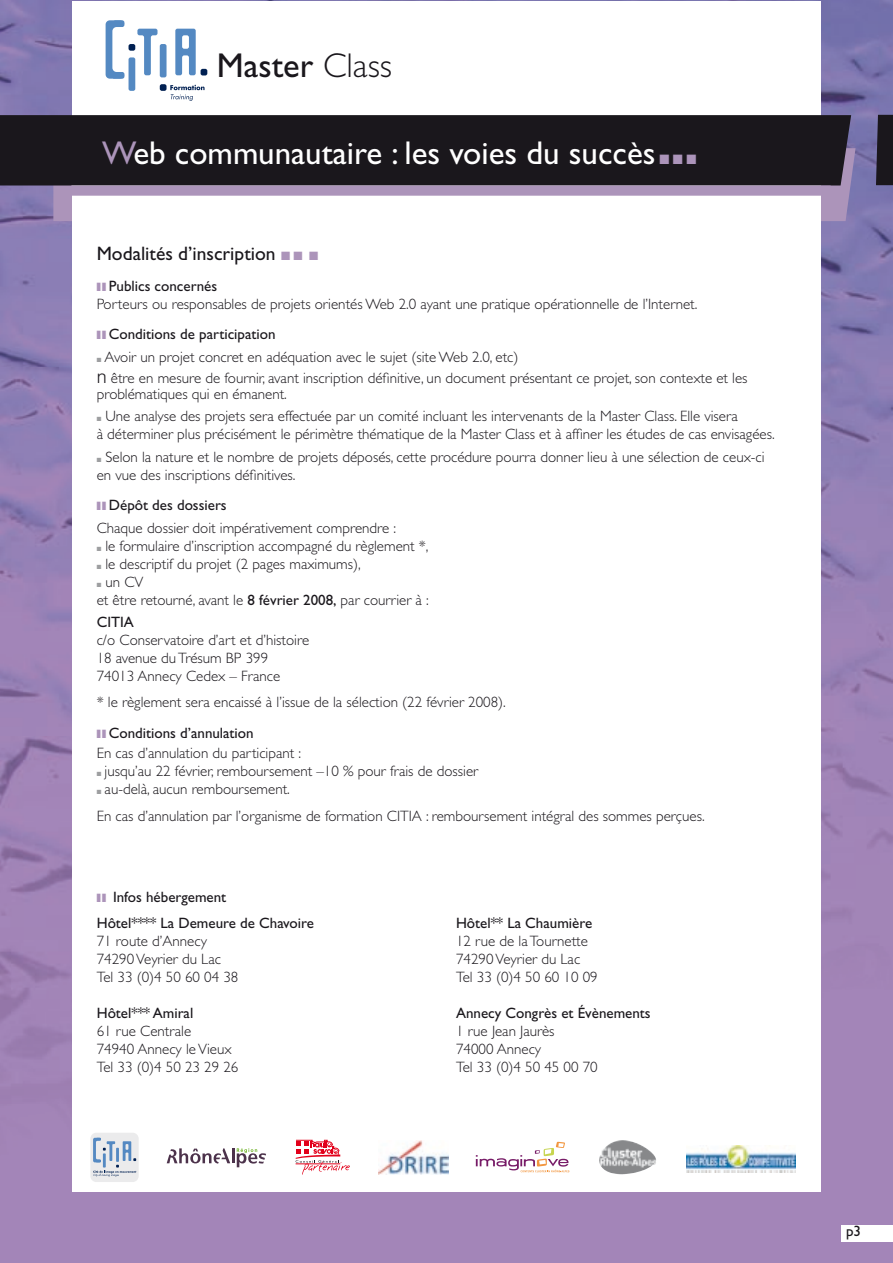
<style>
.page{position:relative;width:893px;height:1263px;background:#fff}
.page>*{position:absolute;margin:0;border:0;box-sizing:border-box;transform-origin:0 0}
.t1{font:34.5px "Gill Sans";color:#1a171c}
.t2{font:33px "Gill Sans";color:#fff}
.t3{font:19.5px "Gill Sans";color:#1a171c}
.t4{font:300 15px/18px "Gill Sans";color:#1a171c}
.t5{font:15px/26.5px "Gill Sans";color:#1a171c}
.t6{font:13.5px "Zapf Dingbats";color:#ac94ba}
.s1{font-weight:300}
.s2{color:#ac94ba}
.s3{font-weight:400}
.s4{color:#9d9ea0}
.s5{font-family:"Helvetica";font-size:18px}
</style>
<div class="page">
<img style="left:0;top:0;width:893px;height:1263px">
<svg style="left:53px;top:148px;width:802px;height:73px;fill:#ac94ba"></svg>
<div style="left:72px;top:1px;width:749px;height:1190px;background:#fff"></div>
<div style="left:129px;top:57px;width:6px;height:34px;background:#5489c2;border-radius:2px"></div>
<svg style="left:137px;top:29px;width:21px;height:46px"></svg>
<div style="left:160px;top:44px;width:7px;height:33px;background:#5489c2;border-radius:2px"></div>
<svg style="left:175px;top:29px;width:32px;height:46px"></svg>
<div style="left:129px;top:44px;width:6px;height:7px;background:#002052;border-radius:2px"></div>
<div style="left:160px;top:84px;width:7px;height:7px;background:#002052;border-radius:2px"></div>
<svg style="left:170px;top:85px;width:35px;height:16px"></svg>
<svg style="left:106px;top:20px;width:18px;height:59px"></svg>
<svg style="left:876px;top:115px;width:17px;height:70px"></svg>
<div style="left:0;top:115px;width:851px;height:70px;background:#1a171c"></div>
<svg style="left:71px;top:186px;width:760px;height:10px"></svg>
<div style="left:90px;top:1133px;width:49px;height:49px;background:#ebebec;border-radius:6px"></div>
<svg style="left:93px;top:1138px;width:43px;height:39px"></svg>
<svg style="left:167px;top:1148px;width:99px;height:19px"></svg>
<svg style="left:295px;top:1140px;width:55px;height:35px"></svg>
<img style="left:379px;top:1140px;width:69px;height:34px">
<svg style="left:476px;top:1142px;width:93px;height:30px"></svg>
<img style="left:599px;top:1144px;width:57px;height:30px">
<div style="left:842px;top:1225px;width:51px;height:16px;background:#fff"></div>
<img style="left:686px;top:1145px;width:109px;height:27px">
<h1 class="t1" style="left:217px;top:45px;width:177px">Master <span class="s1">Class</span></h1>
<h2 class="t2" style="left:102px;top:134px;width:555px"><span class="s2">W</span>eb communautaire : les voies du succès</h2>
<p class="t6" style="left:659px;top:153px;width:39px">■ ■ ■</p>
<h3 class="t3" style="left:97px;top:242px;width:223px">Modalités d’inscription <span class="s2">■</span> <span class="s2">■</span> <span class="s2">■</span></h3>
<p class="t4" style="left:97px;top:277px;width:602px"><span class="s2">■</span> <span class="s2">■</span> <span class="s3">Publics concernés<br></span>Porteurs ou responsables de projets orientés Web 2.0 ayant une pratique opérationnelle de l’Internet.</p>
<p class="t5" style="left:97px;top:321px;width:180px"><span class="s2">■</span> <span class="s2">■</span> Conditions de participation</p>
<p class="t4" style="left:97px;top:346px;width:652px;line-height:21.6px"><span class="s4">■</span> Avoir un projet concret en adéquation avec le sujet (site Web 2.0, etc)<br><span class="s5">n</span> être en mesure de fournir, avant inscription définitive, un document présentant ce projet, son contexte et les</p>
<p class="t4" style="left:97px;top:385px;width:192px">problématiques qui en émanent.</p>
<p class="t4" style="left:97px;top:407px;width:679px"><span class="s4">■</span> Une analyse des projets sera effectuée par un comité incluant les intervenants de la Master Class. Elle visera<br>à déterminer plus précisément le périmètre thématique de la Master Class et à affiner les études de cas envisagées.</p>
<p class="t4" style="left:97px;top:448px;width:669px"><span class="s4">■</span> Selon la nature et le nombre de projets déposés, cette procédure pourra donner lieu à une sélection de ceux-ci en vue des inscriptions définitives.</p>
<p class="t4" style="left:97px;top:494px;width:301px;line-height:22.2px"><span class="s2">■</span> <span class="s2">■</span> <span class="s3">Dépôt des dossiers<br></span>Chaque dossier doit impérativement comprendre :</p>
<p class="t4" style="left:97px;top:537px;width:333px"><span class="s4">■</span> le formulaire d’inscription accompagné du règlement *,</p>
<p class="t4" style="left:97px;top:555px;width:265px"><span class="s4">■</span> le descriptif du projet (2 pages maximums),</p>
<p class="t4" style="left:97px;top:573px;width:333px"><span class="s4">■</span> un CV<br>et être retourné, avant le <span class="s3">8 février 2008,</span> par courrier à :</p>
<p class="t5" style="left:97px;top:608px;width:39px">CITIA</p>
<p class="t4" style="left:97px;top:631px;width:214px">c/o Conservatoire d’art et d’histoire<br>18 avenue du Trésum BP 399<br>74013 Annecy Cedex – France</p>
<p class="t4" style="left:97px;top:693px;width:411px">* le règlement sera encaissé à l’issue de la sélection (22 février 2008).</p>
<p class="t4" style="left:97px;top:723px;width:206px;line-height:20.1px"><span class="s2">■</span> <span class="s2">■</span> <span class="s3">Conditions d’annulation<br></span>En cas d’annulation du participant :</p>
<p class="t4" style="left:97px;top:762px;width:383px"><span class="s4">■</span> jusqu’au 22 février, remboursement –10 % pour frais de dossier</p>
<p class="t4" style="left:97px;top:776px;width:609px;line-height:26.5px"><span class="s4">■</span> au-delà, aucun remboursement.<br>En cas d’annulation par l’organisme de formation CITIA : remboursement intégral des sommes perçues.</p>
<p class="t5" style="left:97px;top:883px;width:219px"><span class="s2">■</span> <span class="s2">■</span> Infos hébergement<br>Hôtel**** La Demeure de Chavoire</p>
<p class="t4" style="left:97px;top:932px;width:143px">71 route d’Annecy<br>74290 Veyrier du Lac<br>Tel 33 (0)4 50 60 04 38</p>
<p class="t5" style="left:97px;top:1000px;width:98px">Hôtel*** Amiral</p>
<p class="t4" style="left:97px;top:1022px;width:143px">61 rue Centrale<br>74940 Annecy le Vieux<br>Tel 33 (0)4 50 23 29 26</p>
<p class="t5" style="left:456px;top:910px;width:138px">Hôtel** La Chaumière</p>
<p class="t4" style="left:456px;top:932px;width:143px">12 rue de la Tournette<br>74290 Veyrier du Lac<br>Tel 33 (0)4 50 60 10 09</p>
<p class="t5" style="left:456px;top:1000px;width:196px">Annecy Congrès et Évènements</p>
<p class="t4" style="left:456px;top:1022px;width:143px">1 rue Jean Jaurès<br>74000 Annecy<br>Tel 33 (0)4 50 45 00 70</p>
<p class="t5" style="left:846px;top:1218px;width:16px">p3</p>
</div>
